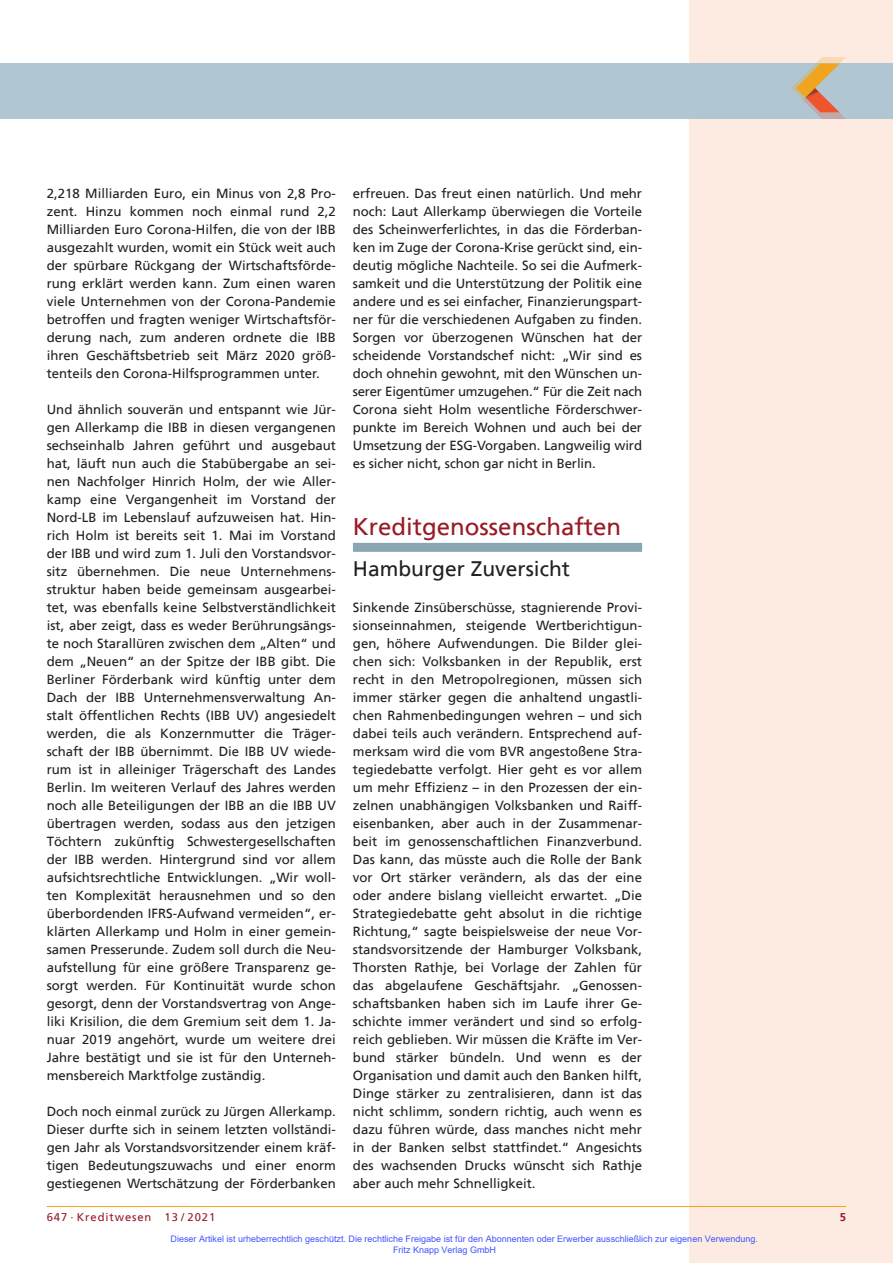
<style>
.page{position:relative;width:893px;height:1263px;background:#fff}
.page>*{position:absolute;margin:0;border:0;box-sizing:border-box;transform-origin:0 0}
.t1{font:24px "Frutiger";color:#981a26}
.t2{font:21px "Frutiger";color:#231f20}
.t3{font:13.2px/18px "Frutiger";color:#231f20;text-align:justify}
.t4{font:11.25px "Frutiger";letter-spacing:.08em;color:#981a26}
.t5{font:700 11.25px "Frutiger";color:#981a26}
.t6{font:9px/10.8px "Arial";color:#4054ff}
</style>
<div class="page">
<div style="left:689px;top:0;width:204px;height:1263px;background:#fdebe1"></div>
<div style="left:0;top:64px;width:893px;height:55px;background:#b0c6d2"></div>
<svg style="left:791px;top:57px;width:55px;height:62px"></svg>
<hr style="left:47px;top:1206px;width:799px;height:1px;background:#f1a31e">
<div style="left:353px;top:543px;width:289px;height:9px;background:#8ba6b3"></div>
<p class="t3" style="left:47px;top:185px;width:291px">2,218 Milliarden Euro, ein Minus von 2,8 Pro&shy;zent. Hinzu kommen noch einmal rund 2,2<br>Milliarden Euro Corona-Hilfen, die von der IBB ausgezahlt wurden, womit ein Stück weit auch der spürbare Rückgang der Wirtschaftsförde&shy;rung erklärt werden kann. Zum einen waren viele Unternehmen von der Corona-Pandemie betroffen und fragten weniger Wirtschaftsför&shy;derung nach, zum anderen ordnete die IBB ihren Geschäftsbetrieb seit März 2020 größ&shy;tenteils den Corona-Hilfsprogrammen unter.</p>
<p class="t3" style="left:47px;top:401px;width:291px">Und ähnlich souverän und entspannt wie Jür&shy;gen Allerkamp die IBB in diesen vergangenen sechseinhalb Jahren geführt und ausgebaut hat, läuft nun auch die Stabübergabe an sei&shy;nen Nachfolger Hinrich Holm, der wie Aller&shy;kamp eine Vergangenheit im Vorstand der Nord-LB im Lebenslauf aufzuweisen hat. Hin&shy;rich Holm ist bereits seit 1. Mai im Vorstand der IBB und wird zum 1. Juli den Vorstandsvor&shy;sitz übernehmen. Die neue Unternehmens&shy;struktur haben beide gemeinsam ausgearbei&shy;tet, was ebenfalls keine Selbstverständlichkeit ist, aber zeigt, dass es weder Berührungsängs&shy;te noch Starallüren zwischen dem „Alten“ und dem „Neuen“ an der Spitze der IBB gibt. Die Berliner Förderbank wird künftig unter dem Dach der IBB Unternehmensverwaltung An&shy;stalt öffentlichen Rechts (IBB UV) angesiedelt werden, die als Konzernmutter die Träger&shy;schaft der IBB übernimmt. Die IBB UV wiede&shy;rum ist in alleiniger Trägerschaft des Landes Berlin. Im weiteren Verlauf des Jahres werden noch alle Beteiligungen der IBB an die IBB UV übertragen werden, sodass aus den jetzigen Töchtern zukünftig Schwestergesellschaften der IBB werden. Hintergrund sind vor allem aufsichtsrechtliche Entwicklungen. „Wir woll&shy;ten Komplexität herausnehmen und so den überbordenden IFRS-Aufwand vermeiden“, er&shy;klärten Allerkamp und Holm in einer gemein&shy;samen Presserunde. Zudem soll durch die Neu&shy;aufstellung für eine größere Transparenz ge&shy;sorgt werden. Für Kontinuität wurde schon gesorgt, denn der Vorstandsvertrag von Ange&shy;liki Krisilion, die dem Gremium seit dem 1. Ja&shy;nuar 2019 angehört, wurde um weitere drei Jahre bestätigt und sie ist für den Unterneh&shy;mensbereich Marktfolge zuständig.</p>
<p class="t3" style="left:47px;top:1103px;width:291px">Doch noch einmal zurück zu Jürgen Allerkamp.<br>Dieser durfte sich in seinem letzten vollständi&shy;gen Jahr als Vorstandsvorsitzender einem kräf&shy;tigen Bedeutungszuwachs und einer enorm gestiegenen Wertschätzung der Förderbanken</p>
<p class="t3" style="left:353px;top:185px;width:291px">erfreuen. Das freut einen natürlich. Und mehr noch: Laut Allerkamp überwiegen die Vorteile des Scheinwerferlichtes, in das die Förderban&shy;ken im Zuge der Corona-Krise gerückt sind, ein&shy;deutig mögliche Nachteile. So sei die Aufmerk&shy;samkeit und die Unterstützung der Politik eine andere und es sei einfacher, Finanzierungspart&shy;ner für die verschiedenen Aufgaben zu finden.<br>Sorgen vor überzogenen Wünschen hat der scheidende Vorstandschef nicht: „Wir sind es doch ohnehin gewohnt, mit den Wünschen un&shy;serer Eigentümer umzugehen.“ Für die Zeit nach Corona sieht Holm wesentliche Förderschwer&shy;punkte im Bereich Wohnen und auch bei der Umsetzung der ESG-Vorgaben. Langweilig wird es sicher nicht, schon gar nicht in Berlin.</p>
<h1 class="t1" style="left:353px;top:516px;width:270px">Kreditgenossenschaften</h1>
<h2 class="t2" style="left:353px;top:559px;width:219px">Hamburger Zuversicht</h2>
<p class="t3" style="left:353px;top:599px;width:291px">Sinkende Zinsüberschüsse, stagnierende Provi&shy;sionseinnahmen, steigende Wertberichtigun&shy;gen, höhere Aufwendungen. Die Bilder glei&shy;chen sich: Volksbanken in der Republik, erst recht in den Metropolregionen, müssen sich immer stärker gegen die anhaltend ungastli&shy;chen Rahmenbedingungen wehren – und sich dabei teils auch verändern. Entsprechend auf&shy;merksam wird die vom BVR angestoßene Stra&shy;tegiedebatte verfolgt. Hier geht es vor allem um mehr Effizienz – in den Prozessen der ein&shy;zelnen unabhängigen Volksbanken und Raiff&shy;eisenbanken, aber auch in der Zusammenar&shy;beit im genossenschaftlichen Finanzverbund.<br>Das kann, das müsste auch die Rolle der Bank vor Ort stärker verändern, als das der eine oder andere bislang vielleicht erwartet. „Die Strategiedebatte geht absolut in die richtige Richtung,“ sagte beispielsweise der neue Vor&shy;standsvorsitzende der Hamburger Volksbank, Thorsten Rathje, bei Vorlage der Zahlen für das abgelaufene Geschäftsjahr. „Genossen&shy;schaftsbanken haben sich im Laufe ihrer Ge&shy;schichte immer verändert und sind so erfolg&shy;reich geblieben. Wir müssen die Kräfte im Ver&shy;bund stärker bündeln. Und wenn es der Organisation und damit auch den Banken hilft, Dinge stärker zu zentralisieren, dann ist das nicht schlimm, sondern richtig, auch wenn es dazu führen würde, dass manches nicht mehr in der Banken selbst stattfindet.“ Angesichts des wachsenden Drucks wünscht sich Rathje aber auch mehr Schnelligkeit.</p>
<p class="t4" style="left:47px;top:1211px;width:170px">647 · Kreditwesen 13 / 2021</p>
<p class="t5" style="left:840px;top:1211px;width:8px">5</p>
<p class="t6" style="left:393px;top:1233px;width:366px;text-indent:-223px">Dieser Artikel ist urheberrechtlich geschützt. Die rechtliche Freigabe ist für den Abonnenten oder Erwerber ausschließlich zur eigenen Verwendung.<br>Fritz Knapp Verlag GmbH</p>
</div>
